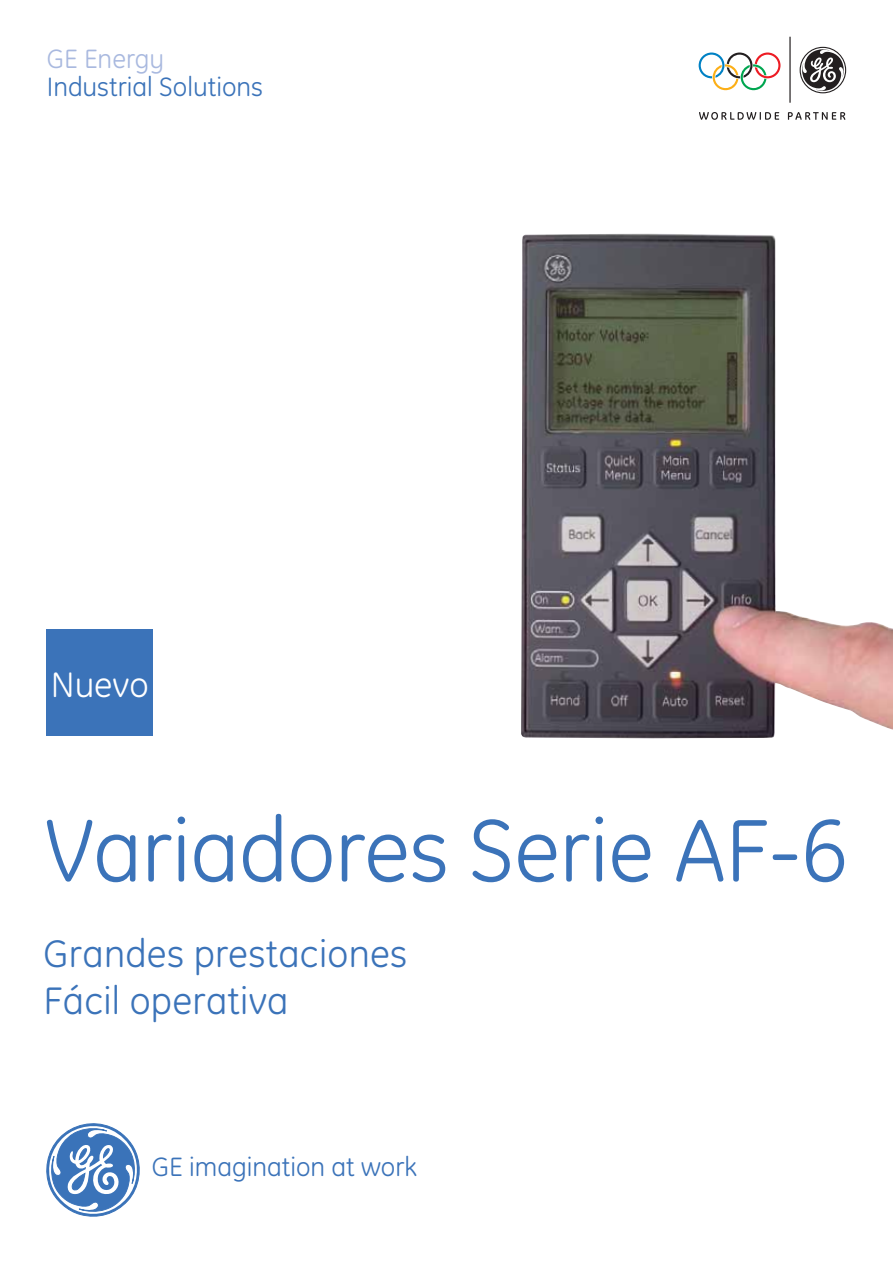
<style>
.page{position:relative;width:893px;height:1263px;background:#fff}
.page>*{position:absolute;margin:0;border:0;box-sizing:border-box;transform-origin:0 0}
.t1{font:90px "GE Inspira";letter-spacing:-.005em;color:#3b73b9}
.t2{font:39px/46.8px "GE Inspira";letter-spacing:.005em;color:#3b73b9}
.t3{font:36px "GE Inspira";color:#fff}
.t4{font:27px "GE Inspira";color:#3b73b9}
.t5{font:27px "GE Inspira";color:#a9b9df}
</style>
<div class="page">
<div style="left:47px;top:629px;width:106px;height:107px;background:#3b73b9"></div>
<hr style="left:789px;top:37px;width:2px;height:66px;background:#231f20">
<svg style="left:699px;top:112px;width:80px;height:8px"></svg>
<svg style="left:788px;top:112px;width:57px;height:8px"></svg>
<svg style="left:800px;top:47px;width:46px;height:46px"></svg>
<svg style="left:699px;top:53px;width:81px;height:37px"></svg>
<img style="left:521px;top:234px;width:372px;height:504px">
<hr style="left:0;top:0;width:1px;height:64px;background:#3b73b9">
<svg style="left:46px;top:1123px;width:94px;height:94px"></svg>
<p class="t5" style="left:47px;top:48px;width:119px">GE Energy</p>
<p class="t4" style="left:47px;top:77px;width:218px">Industrial Solutions</p>
<h3 class="t3" style="left:51px;top:671px;width:100px">Nuevo</h3>
<h1 class="t1" style="left:45px;top:817px;width:805px">Variadores Serie AF-6</h1>
<h2 class="t2" style="left:44px;top:934px;width:365px">Grandes prestaciones<br>Fácil operativa</h2>
<p class="t4" style="left:152px;top:1157px;width:267px">GE imagination at work</p>
</div>
